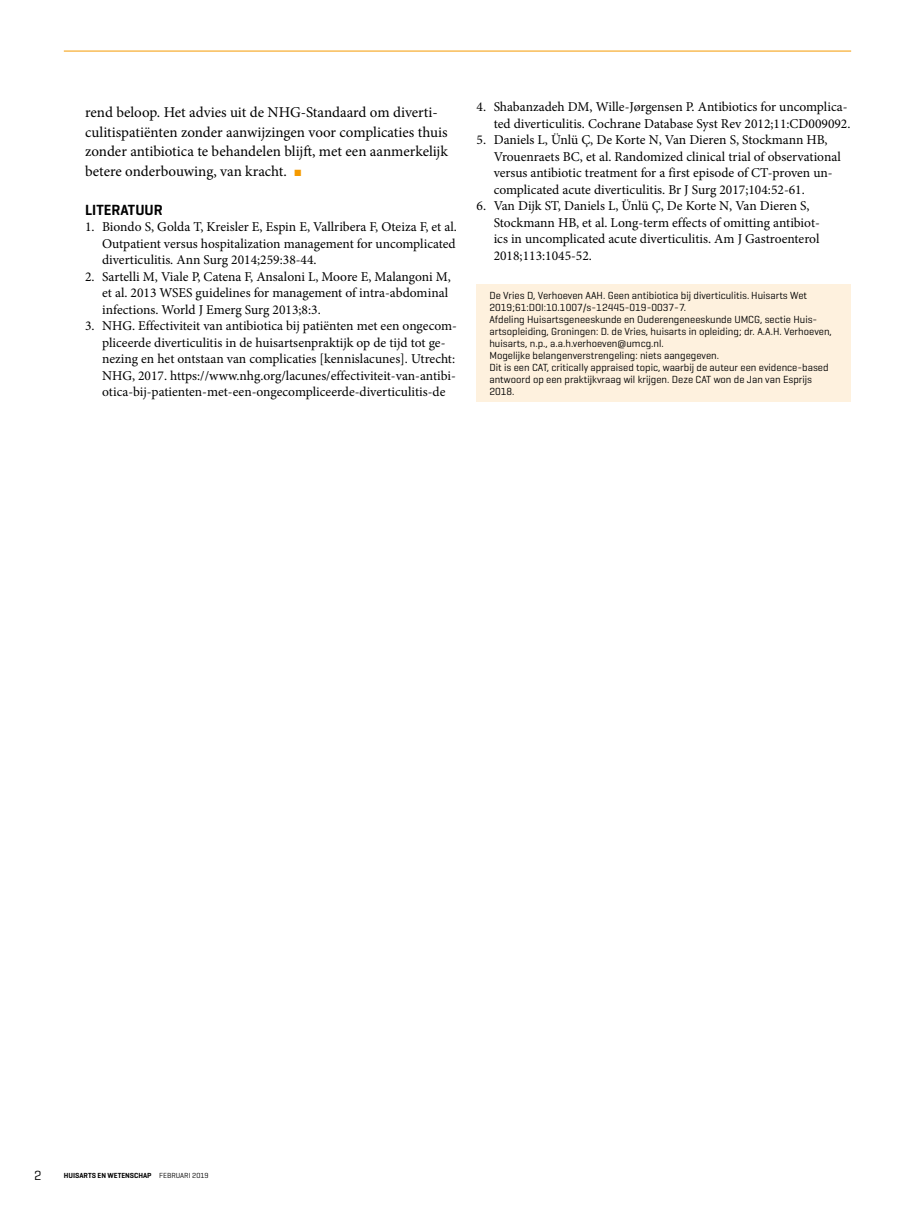
<style>
.page{position:relative;width:915px;height:1212px;background:#fff}
.page>*{position:absolute;margin:0;border:0;box-sizing:border-box;transform-origin:0 0}
.Para_broodtekst{font:15px/19.5px "Rgcjwj Vprdsb Minion Pro";color:#000}
.Bibliography_Heading{font:600 15px "Qytllv Ylykbr Geogrotesque";color:#000}
.t1{font:13.5px/16.5px "Rgcjwj Vprdsb Minion Pro";color:#000}
.NoXML_paginacijfer_L{font:13.5px "Tkmdjt Tqxcqd Geogrotesque";color:#000}
.Biography_auteursinf{font:10.5px/12px "Tkmdjt Tqxcqd Geogrotesque";color:#000}
.Dateline_voetregel_L{font:600 7.5px "Qytllv Ylykbr Geogrotesque";color:#000}
.s1{color:#f59a00}
.s2{font-family:"Tkmdjt Tqxcqd Geogrotesque";font-weight:400}
</style>
<div class="page">
<hr style="left:64px;top:51px;width:786px;height:1px;background:#f59a00">
<div style="left:476px;top:285px;width:374px;height:117px;background:#fef1de"></div>
<p class="Para_broodtekst" style="left:85px;top:103px;width:364px">rend beloop. Het advies uit de NHG-Standaard om diverti&shy;culitispatiënten zonder aanwijzingen voor complicaties thuis zonder antibiotica te behandelen blijft, met een aanmerkelijk betere onderbouwing, van kracht. <span class="s1">■</span></p>
<p class="Bibliography_Heading" style="left:85px;top:200px;width:79px">LITERATUUR</p>
<p class="t1" style="left:102px;top:219px;width:356px;text-align:justify;text-indent:-17px">1. Biondo S, Golda T, Kreisler E, Espin E, Vallribera F, Oteiza F, et al.<br>Outpatient versus hospitalization management for uncomplicated diverticulitis. Ann Surg 2014;259:38-44.</p>
<p class="t1" style="left:102px;top:268px;width:350px;text-indent:-17px">2. Sartelli M, Viale P, Catena F, Ansaloni L, Moore E, Malangoni M, et al. 2013 WSES guidelines for management of intra-abdominal infections. World J Emerg Surg 2013;8:3.</p>
<p class="t1" style="left:102px;top:318px;width:356px;text-indent:-17px">3. NHG. Effectiviteit van antibiotica bij patiënten met een ongecom&shy;pliceerde diverticulitis in de huisartsenpraktijk op de tijd tot ge&shy;nezing en het ontstaan van complicaties [kennislacunes]. Utrecht:<br>NHG, 2017. https://www.nhg.org/lacunes/effectiviteit-van-antibi&shy;otica-bij-patienten-met-een-ongecompliceerde-diverticulitis-de</p>
<p class="t1" style="left:476px;top:99px;width:375px;text-align:right">4. Shabanzadeh DM, Wille-Jørgensen P. Antibiotics for uncomplica&shy;ted diverticulitis. Cochrane Database Syst Rev 2012;11:CD009092.</p>
<p class="t1" style="left:493px;top:132px;width:348px;text-indent:-17px">5. Daniels L, Ünlü Ç, De Korte N, Van Dieren S, Stockmann HB, Vrouenraets BC, et al. Randomized clinical trial of observational versus antibiotic treatment for a first episode of CT-proven un&shy;complicated acute diverticulitis. Br J Surg 2017;104:52-61.</p>
<p class="t1" style="left:493px;top:198px;width:327px;text-indent:-17px">6. Van Dijk ST, Daniels L, Ünlü Ç, De Korte N, Van Dieren S, Stockmann HB, et al. Long-term effects of omitting antibiot&shy;ics in uncomplicated acute diverticulitis. Am J Gastroenterol 2018;113:1045-52.</p>
<p class="Biography_auteursinf" style="left:489px;top:289px;width:319px">De Vries D, Verhoeven AAH. Geen antibiotica bij diverticulitis. Huisarts Wet<br>2019;61:DOI:10.1007/s-12445-019-0037-7.</p>
<p class="Biography_auteursinf" style="left:489px;top:313px;width:344px">Afdeling Huisartsgeneeskunde en Ouderengeneeskunde UMCG, sectie Huis&shy;artsopleiding, Groningen: D. de Vries, huisarts in opleiding; dr. A.A.H. Verhoeven, huisarts, n.p., a.a.h.verhoeven@umcg.nl.</p>
<p class="Biography_auteursinf" style="left:489px;top:349px;width:231px">Mogelijke belangenverstrengeling: niets aangegeven.</p>
<p class="Biography_auteursinf" style="left:489px;top:361px;width:340px">Dit is een CAT, critically appraised topic, waarbij de auteur een evidence-based antwoord op een praktijkvraag wil krijgen. Deze CAT won de Jan van Esprijs<br>2018.</p>
<p class="NoXML_paginacijfer_L" style="left:34px;top:1166px;width:9px">2</p>
<p class="Dateline_voetregel_L" style="left:64px;top:1171px;width:146px">HUISARTS EN WETENSCHAP <span class="s2">FEBRUARI 2019</span></p>
</div>
